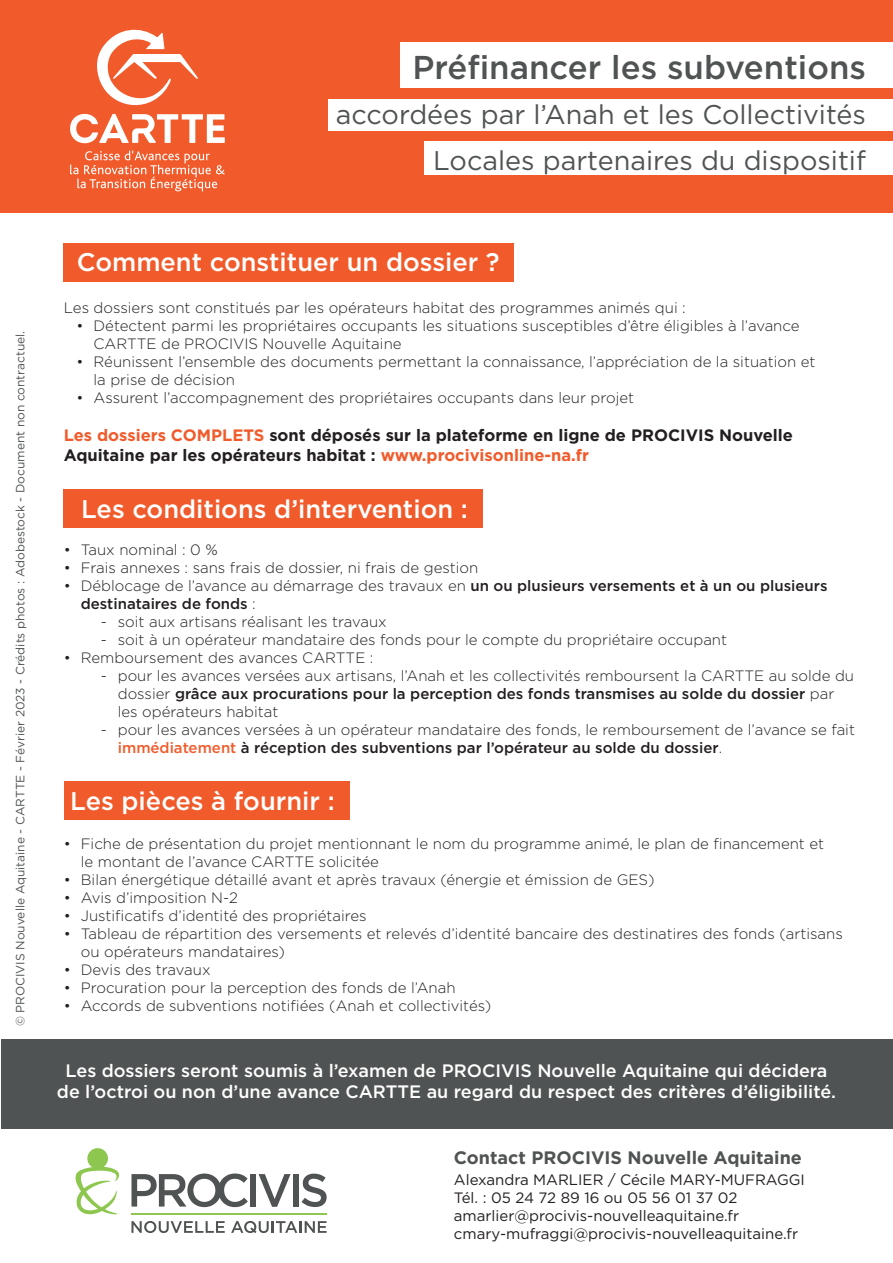
<style>
.page{position:relative;width:893px;height:1263px;background:#fff}
.page>*{position:absolute;margin:0;border:0;box-sizing:border-box;transform-origin:0 0}
.t1{font:500 33px "Gotham";color:#505353}
.t2{font:27px/45px "Gotham";color:#505353;text-align:right}
.t3{font:500 25.5px "Gotham";color:#fff}
.t4{font:500 18px/21.6px "Gotham";color:#fff;text-align:center}
.t5{font:700 18px "Gotham";color:#505353}
.t6{font:700 16.5px/19.8px "Gotham";color:#231f20}
.t7{font:300 15px/18px "Gotham";color:#231f20}
.t8{font:15px/18px "Gotham";color:#231f20}
.t9{font:500 15px/18px "Gotham";color:#231f20}
.t10{font:12px "Gotham";color:#505353}
.s1{color:#f15b2b}
.s2{font-weight:300}
.s3{font-weight:500}
.s4{font-weight:500;color:#f15b2b}
</style>
<div class="page">
<div style="left:64px;top:781px;width:285px;height:39px;background:#f15b2b"></div>
<div style="left:64px;top:489px;width:419px;height:39px;background:#f15b2b"></div>
<div style="left:64px;top:243px;width:450px;height:39px;background:#f15b2b"></div>
<svg style="left:75px;top:1148px;width:44px;height:66px"></svg>
<hr style="left:131px;top:1213px;width:196px;height:2px;background:#8dc74f">
<svg style="left:131px;top:1173px;width:117px;height:34px"></svg>
<div style="left:251px;top:1174px;width:5px;height:32px;background:#505353"></div>
<svg style="left:259px;top:1174px;width:32px;height:33px"></svg>
<div style="left:293px;top:1174px;width:5px;height:32px;background:#505353"></div>
<svg style="left:301px;top:1173px;width:26px;height:34px"></svg>
<svg style="left:131px;top:1221px;width:94px;height:12px"></svg>
<svg style="left:231px;top:1221px;width:96px;height:12px"></svg>
<div style="left:1px;top:1039px;width:892px;height:89px;background:#505353"></div>
<div style="left:0;top:0;width:893px;height:213px;background:#f15b2b"></div>
<div style="left:400px;top:43px;width:493px;height:45px;background:#fff"></div>
<div style="left:329px;top:100px;width:564px;height:31px;background:#fff"></div>
<div style="left:425px;top:142px;width:468px;height:33px;background:#fff"></div>
<svg style="left:70px;top:29px;width:155px;height:114px"></svg>
<svg style="left:70px;top:151px;width:155px;height:40px"></svg>
<p class="t10" style="left:13px;top:1026px;width:697px;rotate:-90deg">© PROCIVIS Nouvelle Aquitaine - CARTTE - Février 2023 - Crédits photos : Adobestock - Document non contractuel.</p>
<h1 class="t1" style="left:412px;top:46px;width:455px">Préfinancer les subventions</h1>
<h2 class="t2" style="left:336px;top:92px;width:532px">accordées par l’Anah et les Collectivités<br>Locales partenaires du dispositif</h2>
<h3 class="t3" style="left:77px;top:245px;width:424px">Comment constituer un dossier ?</h3>
<p class="t7" style="left:64px;top:299px;width:624px">Les dossiers sont constitués par les opérateurs habitat des programmes animés qui :</p>
<p class="t7" style="left:94px;top:317px;width:707px;text-indent:-17px">• Détectent parmi les propriétaires occupants les situations susceptibles d’être éligibles à l’avance<br>CARTTE de PROCIVIS Nouvelle Aquitaine</p>
<p class="t7" style="left:94px;top:353px;width:723px;text-indent:-17px">• Réunissent l’ensemble des documents permettant la connaissance, l’appréciation de la situation et la prise de décision</p>
<p class="t7" style="left:77px;top:389px;width:559px">• Assurent l’accompagnement des propriétaires occupants dans leur projet</p>
<p class="t6" style="left:64px;top:425px;width:731px"><span class="s1">Les dossiers COMPLETS</span> sont déposés sur la plateforme en ligne de PROCIVIS Nouvelle<br>Aquitaine par les opérateurs habitat : <span class="s1">www.procivisonline-na.fr</span></p>
<h3 class="t3" style="left:81px;top:492px;width:388px">Les conditions d’intervention :</h3>
<p class="t7" style="left:64px;top:540px;width:156px">• Taux nominal : 0 %</p>
<p class="t7" style="left:64px;top:558px;width:416px">• Frais annexes : sans frais de dossier, ni frais de gestion</p>
<p class="t9" style="left:81px;top:576px;width:748px;text-indent:-17px"><span class="s2">• Déblocage de l’avance au démarrage des travaux en</span> un ou plusieurs versements et à un ou plusieurs destinataires de fonds <span class="s2">:</span></p>
<p class="t7" style="left:101px;top:612px;width:288px">- soit aux artisans réalisant les travaux</p>
<p class="t7" style="left:101px;top:630px;width:628px">- soit à un opérateur mandataire des fonds pour le compte du propriétaire occupant</p>
<p class="t7" style="left:64px;top:648px;width:311px">• Remboursement des avances CARTTE :</p>
<p class="t7" style="left:118px;top:666px;width:738px;text-indent:-17px">- pour les avances versées aux artisans, l’Anah et les collectivités remboursent la CARTTE au solde du dossier <span class="s3">grâce aux procurations pour la perception des fonds transmises au solde du dossier</span> par les opérateurs habitat</p>
<p class="t7" style="left:118px;top:720px;width:739px;text-indent:-17px">- pour les avances versées à un opérateur mandataire des fonds, le remboursement de l’avance se fait <span class="s4">immédiatement</span> <span class="s3">à réception des subventions par l’opérateur au solde du dossier</span>.</p>
<h3 class="t3" style="left:70px;top:784px;width:266px">Les pièces à fournir :</h3>
<p class="t7" style="left:81px;top:834px;width:745px;text-indent:-17px">• Fiche de présentation du projet mentionnant le nom du programme animé, le plan de financement et le montant de l’avance CARTTE solicitée</p>
<p class="t7" style="left:64px;top:870px;width:592px">• Bilan énergétique détaillé avant et après travaux (énergie et émission de GES)</p>
<p class="t7" style="left:64px;top:888px;width:176px">• Avis d’imposition N-2</p>
<p class="t7" style="left:64px;top:906px;width:304px">• Justificatifs d’identité des propriétaires</p>
<p class="t7" style="left:81px;top:924px;width:764px;text-indent:-17px">• Tableau de répartition des versements et relevés d’identité bancaire des destinatires des fonds (artisans ou opérateurs mandataires)</p>
<p class="t7" style="left:64px;top:960px;width:148px">• Devis des travaux</p>
<p class="t7" style="left:64px;top:978px;width:393px">• Procuration pour la perception des fonds de l’Anah</p>
<p class="t7" style="left:64px;top:996px;width:429px">• Accords de subventions notifiées (Anah et collectivités)</p>
<p class="t4" style="left:57px;top:1059px;width:781px">Les dossiers seront soumis à l’examen de PROCIVIS Nouvelle Aquitaine qui décidera de l’octroi ou non d’une avance CARTTE au regard du respect des critères d’éligibilité.</p>
<p class="t5" style="left:454px;top:1145px;width:350px">Contact PROCIVIS Nouvelle Aquitaine</p>
<p class="t8" style="left:454px;top:1170px;width:353px">Alexandra MARLIER / Cécile MARY-MUFRAGGI Tél. : 05 24 72 89 16 ou 05 56 01 37 02 amarlier@procivis-nouvelleaquitaine.fr cmary-mufraggi@procivis-nouvelleaquitaine.fr</p>
</div>
